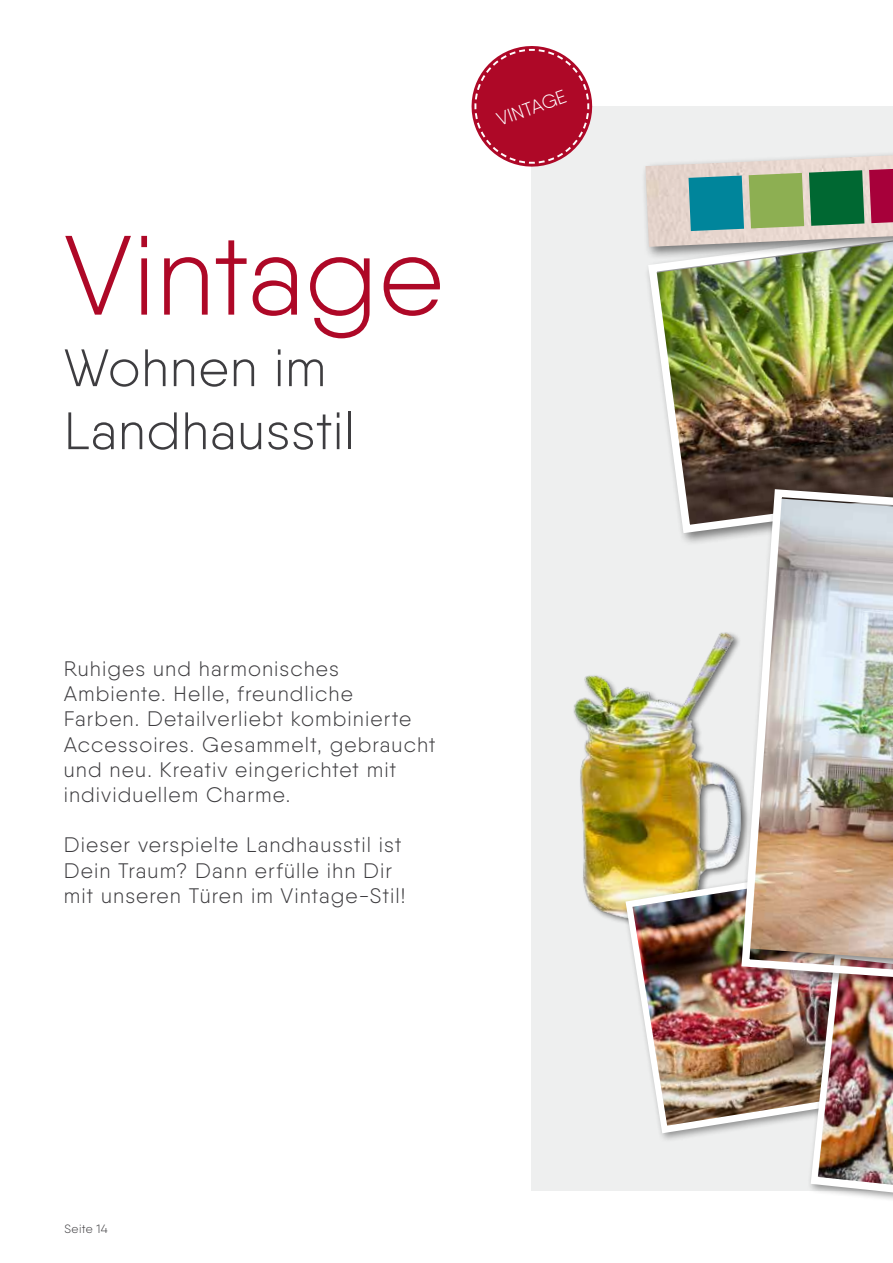
<style>
.page{position:relative;width:893px;height:1263px;background:#fff}
.page>*{position:absolute;margin:0;border:0;box-sizing:border-box;transform-origin:0 0}
.t1{font:300 112.5px "Qanelas";color:#ae0827}
.t2{font:300 52.5px/63px "Qanelas";letter-spacing:.015em;color:#3e3d40}
.t3{font:300 21px/25.2px "Qanelas";letter-spacing:.05em;color:#3e3d40}
.t4{font:300 18.9px "Qanelas";color:#fff}
.t5{font:300 12px "Qanelas";letter-spacing:.03em;color:#3e3d40}
</style>
<div class="page">
<div style="left:532px;top:106px;width:361px;height:1085px;background:#eeefef"></div>
<img style="left:647px;top:260px;width:246px;height:277px">
<img style="left:573px;top:632px;width:164px;height:290px">
<div style="left:622px;top:863px;width:269px;height:280px;background:#000;opacity:.4"></div>
<svg style="left:625px;top:867px;width:182px;height:266px"></svg>
<img style="left:632px;top:874px;width:175px;height:251px">
<div style="left:641px;top:141px;width:252px;height:119px;background:#000;opacity:.5"></div>
<img style="left:645px;top:155px;width:248px;height:92px">
<svg style="left:688px;top:169px;width:205px;height:62px"></svg>
<div style="left:807px;top:946px;width:86px;height:270px;background:#000;opacity:.4"></div>
<svg style="left:811px;top:1042px;width:82px;height:150px"></svg>
<img style="left:818px;top:1042px;width:75px;height:143px">
<img style="left:737px;top:485px;width:156px;height:548px">
<img style="left:850px;top:348px;width:43px;height:166px">
<svg style="left:471px;top:46px;width:122px;height:128px"></svg>
<h1 class="t1" style="left:64px;top:207px;width:381px">Vintage</h1>
<h2 class="t2" style="left:64px;top:336px;width:292px">Wohnen im<br>Landhausstil</h2>
<p class="t4" style="left:493px;top:109px;width:74px;rotate:-20deg">VINTAGE</p>
<p class="t3" style="left:64px;top:656px;width:373px">Ruhiges und harmonisches<br>Ambiente. Helle, freundliche<br>Farben. Detailverliebt kombinierte<br>Accessoires. Gesammelt, gebraucht und neu. Kreativ eingerichtet mit individuellem Charme.</p>
<p class="t3" style="left:64px;top:832px;width:343px">Dieser verspielte Landhausstil ist<br>Dein Traum? Dann erfülle ihn Dir mit unseren Türen im Vintage-Stil!</p>
<p class="t5" style="left:64px;top:1222px;width:45px">Seite 14</p>
</div>
